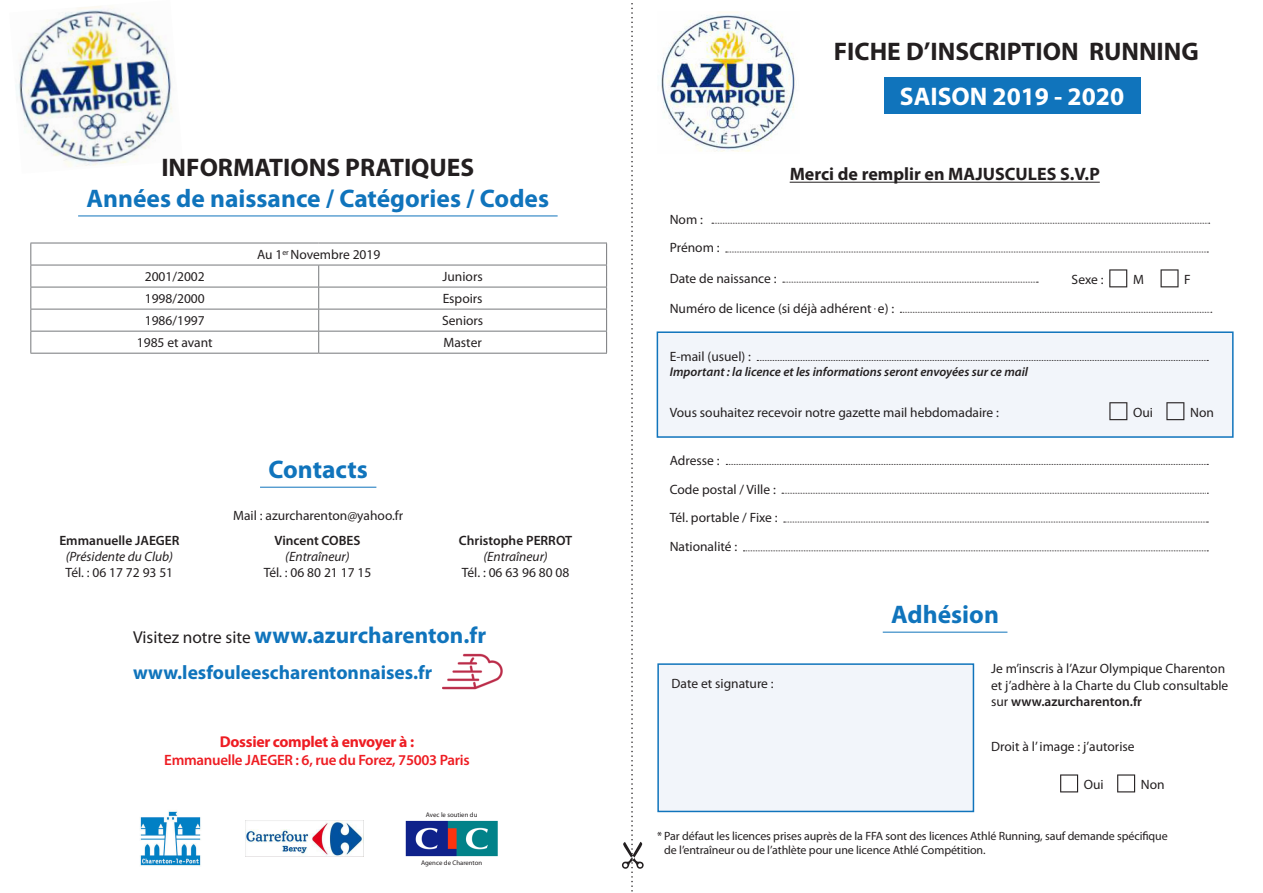
<style>
.page{position:relative;width:1263px;height:893px;background:#fff}
.page>*{position:absolute;margin:0;border:0;box-sizing:border-box;transform-origin:0 0}
.t1{font:700 25.5px "Myriad Pro";color:#1074bc}
.t2{font:700 25.5px "Myriad Pro";color:#231f20}
.t3{font:700 25.5px "Myriad Pro";color:#fff}
.t4{font:700 23.1px "Myriad Pro";color:#1074bc}
.t5{font:700 19.5px "Myriad Pro";color:#1074bc}
.t6{font:700 18px "Myriad Pro";color:#231f20}
.t7{font:700 15.75px "Myriad Pro";letter-spacing:-.02em;color:#ee1d23}
.t8{font:600 15px "Myriad Pro";letter-spacing:-.02em;color:#ee1d23}
.t9{font:13.5px/16.2px "Myriad Pro";color:#231f20}
.t10{font:600 13.5px/16.2px "Myriad Pro";color:#231f20;text-align:center}
.t11{font:italic 13.5px/16.2px "Myriad Pro";color:#231f20;text-align:center}
.t12{font:italic 600 12.75px "Myriad Pro";color:#231f20}
.t13{font:12px/14.4px "Myriad Pro";letter-spacing:-.01em;color:#231f20}
.t14{font:6.75px "Myriad Pro";color:#231f20}
.s1{font-weight:600;font-style:normal}
.s2{font-weight:400;font-style:italic}
.s3{font-weight:400;font-size:17.4px;color:#231f20}
.s4{font-weight:600}
</style>
<div class="page">
<img style="left:15px;top:6px;width:158px;height:161px">
<hr style="left:78px;top:216px;width:480px;height:1px;background:#1074bc">
<div style="left:884px;top:77px;width:256px;height:37px;background:#1074bc"></div>
<img style="left:660px;top:12px;width:135px;height:140px">
<div style="left:658px;top:664px;width:315px;height:147px;background:#f2f5fa"></div>
<div style="left:657px;top:663px;width:317px;height:149px;border:2px solid #1074bc"></div>
<svg style="left:1060px;top:774px;width:18px;height:18px"></svg>
<svg style="left:1117px;top:774px;width:18px;height:18px"></svg>
<hr style="left:883px;top:632px;width:124px;height:1px;background:#1074bc">
<hr style="left:260px;top:487px;width:116px;height:1px;background:#1074bc">
<div style="left:657px;top:331px;width:576px;height:107px;background:#f2f5fa;border:2px solid #1074bc"></div>
<svg style="left:712px;top:223px;width:498px;height:1px"></svg>
<svg style="left:726px;top:252px;width:482px;height:1px"></svg>
<svg style="left:783px;top:282px;width:255px;height:1px"></svg>
<svg style="left:1109px;top:269px;width:18px;height:18px"></svg>
<svg style="left:1160px;top:269px;width:18px;height:18px"></svg>
<svg style="left:900px;top:312px;width:312px;height:1px"></svg>
<svg style="left:757px;top:360px;width:451px;height:1px"></svg>
<svg style="left:1109px;top:402px;width:18px;height:18px"></svg>
<svg style="left:1166px;top:402px;width:18px;height:18px"></svg>
<svg style="left:726px;top:464px;width:482px;height:1px"></svg>
<svg style="left:782px;top:493px;width:426px;height:1px"></svg>
<svg style="left:784px;top:522px;width:424px;height:1px"></svg>
<svg style="left:743px;top:550px;width:465px;height:1px"></svg>
<hr style="left:790px;top:182px;width:310px;height:1px;background:#231f20">
<svg style="left:622px;top:3px;width:22px;height:889px"></svg>
<img style="left:246px;top:820px;width:117px;height:36px">
<img style="left:405px;top:820px;width:93px;height:36px">
<img style="left:140px;top:810px;width:61px;height:56px">
<img style="left:443px;top:653px;width:59px;height:37px">
<hr style="left:30px;top:243px;width:289px;height:1px;background:#76787b">
<hr style="left:319px;top:243px;width:288px;height:1px;background:#76787b">
<hr style="left:30px;top:265px;width:289px;height:1px;background:#76787b">
<hr style="left:319px;top:265px;width:288px;height:1px;background:#76787b">
<hr style="left:30px;top:287px;width:289px;height:1px;background:#76787b">
<hr style="left:319px;top:287px;width:288px;height:1px;background:#76787b">
<hr style="left:30px;top:309px;width:289px;height:1px;background:#76787b">
<hr style="left:319px;top:309px;width:288px;height:1px;background:#76787b">
<hr style="left:30px;top:331px;width:289px;height:1px;background:#76787b">
<svg style="left:30px;top:243px;width:1px;height:110px"></svg>
<hr style="left:319px;top:331px;width:288px;height:1px;background:#76787b">
<svg style="left:318px;top:265px;width:1px;height:88px"></svg>
<svg style="left:606px;top:243px;width:1px;height:110px"></svg>
<hr style="left:30px;top:353px;width:289px;height:1px;background:#76787b">
<hr style="left:319px;top:353px;width:288px;height:1px;background:#76787b">
<p class="t2" style="left:161px;top:151px;width:314px">INFORMATIONS PRATIQUES</p>
<p class="t1" style="left:87px;top:182px;width:464px">Années de naissance / Catégories / Codes</p>
<p class="t9" style="left:257px;top:246px;width:125px">Au 1<sup>er</sup> Novembre 2019</p>
<p class="t9" style="left:145px;top:268px;width:62px">2001/2002</p>
<p class="t9" style="left:442px;top:268px;width:42px">Juniors</p>
<p class="t9" style="left:145px;top:290px;width:62px">1998/2000</p>
<p class="t9" style="left:443px;top:290px;width:42px">Espoirs</p>
<p class="t9" style="left:145px;top:312px;width:62px">1986/1997</p>
<p class="t9" style="left:442px;top:312px;width:43px">Seniors</p>
<p class="t9" style="left:137px;top:334px;width:77px">1985 et avant</p>
<p class="t9" style="left:443px;top:334px;width:40px">Master</p>
<p class="t11" style="left:59px;top:532px;width:122px"><span class="s1">Emmanuelle JAEGER </span>(Présidente du Club)</p>
<p class="t9" style="left:66px;top:564px;width:109px">Tél. : 06 17 72 93 51</p>
<p class="t1" style="left:269px;top:453px;width:101px">Contacts</p>
<p class="t9" style="left:233px;top:507px;width:172px">Mail : azurcharenton@yahoo.fr</p>
<p class="t10" style="left:275px;top:532px;width:87px">Vincent COBES <span class="s2">(Entraîneur)</span></p>
<p class="t9" style="left:264px;top:564px;width:109px">Tél. : 06 80 21 17 15</p>
<p class="t10" style="left:459px;top:532px;width:115px">Christophe PERROT <span class="s2">(Entraîneur)</span></p>
<p class="t9" style="left:462px;top:564px;width:109px">Tél. : 06 63 96 80 08</p>
<p class="t4" style="left:133px;top:620px;width:355px"><span class="s3">Visitez notre site</span> www.azurcharenton.fr</p>
<p class="t5" style="left:133px;top:660px;width:301px">www.lesfouleescharentonnaises.fr</p>
<p class="t7" style="left:220px;top:732px;width:196px">Dossier complet à envoyer à :</p>
<p class="t8" style="left:164px;top:751px;width:307px">Emmanuelle JAEGER : 6, rue du Forez, 75003 Paris</p>
<p class="t14" style="left:426px;top:811px;width:53px">Avec le soutien du</p>
<p class="t14" style="left:421px;top:858px;width:63px">Agence de Charenton</p>
<p class="t2" style="left:834px;top:35px;width:367px">FICHE D’INSCRIPTION RUNNING</p>
<p class="t3" style="left:900px;top:79px;width:226px">SAISON 2019 - 2020</p>
<p class="t6" style="left:790px;top:163px;width:312px">Merci de remplir en MAJUSCULES S.V.P</p>
<p class="t9" style="left:670px;top:211px;width:35px">Nom :</p>
<p class="t9" style="left:670px;top:240px;width:51px">Prénom :</p>
<p class="t9" style="left:670px;top:270px;width:108px">Date de naissance :</p>
<p class="t9" style="left:1071px;top:271px;width:33px">Sexe :</p>
<p class="t9" style="left:1133px;top:271px;width:12px">M</p>
<p class="t9" style="left:1184px;top:271px;width:8px">F</p>
<p class="t9" style="left:670px;top:300px;width:226px">Numéro de licence (si déjà adhérent . e) :</p>
<p class="t9" style="left:670px;top:348px;width:83px">E-mail (usuel) :</p>
<p class="t12" style="left:670px;top:364px;width:360px">Important : la licence et les informations seront envoyées sur ce mail</p>
<p class="t9" style="left:670px;top:404px;width:331px">Vous souhaitez recevoir notre gazette mail hebdomadaire :</p>
<p class="t9" style="left:1133px;top:404px;width:21px">Oui</p>
<p class="t9" style="left:1190px;top:404px;width:25px">Non</p>
<p class="t9" style="left:670px;top:452px;width:51px">Adresse :</p>
<p class="t9" style="left:670px;top:481px;width:108px">Code postal / Ville :</p>
<p class="t9" style="left:670px;top:510px;width:109px">Tél. portable / Fixe :</p>
<p class="t9" style="left:670px;top:538px;width:69px">Nationalité :</p>
<p class="t9" style="left:672px;top:675px;width:104px">Date et signature :</p>
<p class="t1" style="left:891px;top:598px;width:109px">Adhésion</p>
<p class="t9" style="left:991px;top:661px;width:239px">Je m’inscris à l’Azur Olympique Charenton et j’adhère à la Charte du Club consultable sur <span class="s4">www.azurcharenton.fr</span></p>
<p class="t9" style="left:991px;top:738px;width:145px">Droit à l’ image : j’autorise</p>
<p class="t9" style="left:1084px;top:776px;width:21px">Oui</p>
<p class="t9" style="left:1141px;top:776px;width:25px">Non</p>
<p class="t13" style="left:664px;top:828px;width:505px;text-indent:-7px">* Par défaut les licences prises auprès de la FFA sont des licences Athlé Running, sauf demande spécifique de l’entraîneur ou de l’athlète pour une licence Athlé Compétition.</p>
</div>
